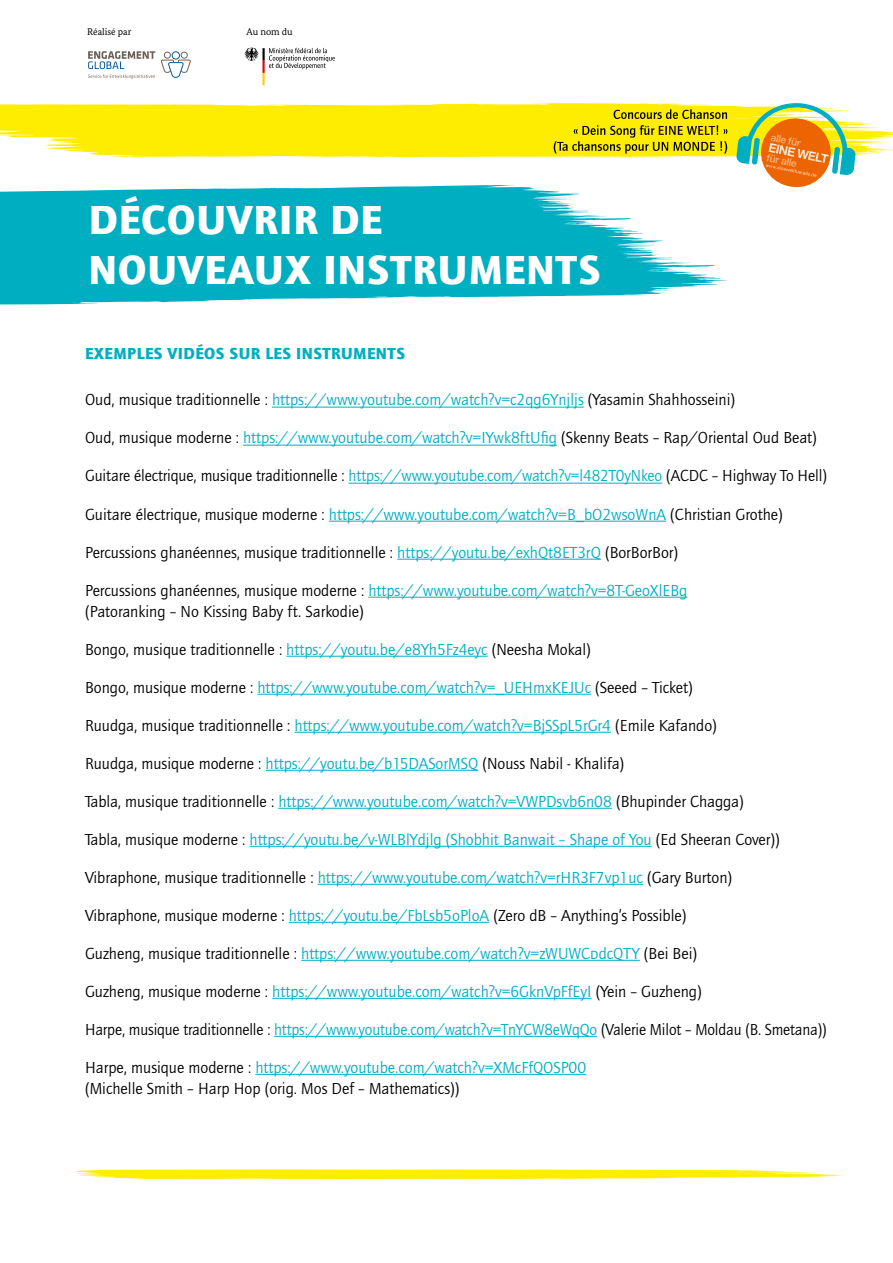
<style>
.page{position:relative;width:893px;height:1263px;background:#fff}
.page>*{position:absolute;margin:0;border:0;box-sizing:border-box;transform-origin:0 0}
.t1{font:900 42px/50.4px "Quay Sans ITC Std";letter-spacing:.025em;color:#fff}
.t2{font:16.5px/21px "Quay Sans ITC Std";color:#000}
.t3{font:16.5px "Quay Sans ITC Std";color:#00aec2}
.p2_subhead{font:900 16.5px "Quay Sans ITC Std";letter-spacing:.025em;color:#00aec2}
.p3{font:9.6px "Bundes Serif";color:#000}
.s1{color:#00aec2}
.s2{color:#000}
</style>
<div class="page">
<svg style="left:74px;top:1169px;width:770px;height:10px;background:#fff031"></svg>
<svg style="left:0;top:185px;width:633px;height:44px;background:#2abbcc"></svg>
<svg style="left:0;top:229px;width:727px;height:76px;background:#2abbcc"></svg>
<hr style="left:272px;top:407px;width:312px;height:1px;background:#00aec2">
<hr style="left:243px;top:445px;width:314px;height:1px;background:#00aec2">
<hr style="left:349px;top:483px;width:313px;height:1px;background:#00aec2">
<hr style="left:329px;top:521px;width:337px;height:1px;background:#00aec2">
<hr style="left:397px;top:559px;width:204px;height:1px;background:#00aec2">
<hr style="left:368px;top:597px;width:319px;height:1px;background:#00aec2">
<hr style="left:286px;top:656px;width:202px;height:1px;background:#00aec2">
<hr style="left:257px;top:694px;width:334px;height:1px;background:#00aec2">
<hr style="left:294px;top:732px;width:317px;height:1px;background:#00aec2">
<hr style="left:266px;top:770px;width:212px;height:1px;background:#00aec2">
<hr style="left:278px;top:808px;width:334px;height:1px;background:#00aec2">
<hr style="left:249px;top:846px;width:403px;height:1px;background:#00aec2">
<hr style="left:318px;top:884px;width:325px;height:1px;background:#00aec2">
<hr style="left:289px;top:922px;width:200px;height:1px;background:#00aec2">
<hr style="left:301px;top:960px;width:339px;height:1px;background:#00aec2">
<hr style="left:272px;top:998px;width:320px;height:1px;background:#00aec2">
<hr style="left:274px;top:1036px;width:323px;height:1px;background:#00aec2">
<hr style="left:255px;top:1074px;width:331px;height:1px;background:#00aec2">
<svg style="left:0;top:103px;width:893px;height:54px;background:#feef1f"></svg>
<svg style="left:736px;top:103px;width:120px;height:85px"></svg>
<svg style="left:554px;top:125px;width:174px;height:29px;background:#cdbe00"></svg>
<svg style="left:614px;top:109px;width:113px;height:10px"></svg>
<svg style="left:161px;top:51px;width:30px;height:27px"></svg>
<svg style="left:88px;top:51px;width:67px;height:18px"></svg>
<svg style="left:88px;top:75px;width:67px;height:4px"></svg>
<svg style="left:244px;top:48px;width:91px;height:37px"></svg>
<p class="p3" style="left:87px;top:25px;width:46px">Réalisé par</p>
<p class="p3" style="left:247px;top:25px;width:48px">Au nom du</p>
<h1 class="t1" style="left:89px;top:194px;width:513px">DÉCOUVRIR DE<br>NOUVEAUX INSTRUMENTS</h1>
<p class="p2_subhead" style="left:85px;top:343px;width:322px">EXEMPLES VIDÉOS SUR LES INSTRUMENTS</p>
<p class="t2" style="left:85px;top:389px;width:652px">Oud, musique traditionnelle : <span class="s1">https://www.youtube.com/watch?v=c2qg6Ynjljs</span> (Yasamin Shahhosseini)</p>
<p class="t2" style="left:85px;top:427px;width:733px">Oud, musique moderne : <span class="s1">https://www.youtube.com/watch?v=IYwk8ftUfig</span> (Skenny Beats – Rap/Oriental Oud Beat)</p>
<p class="t2" style="left:85px;top:465px;width:743px">Guitare électrique, musique traditionnelle : <span class="s1">https://www.youtube.com/watch?v=l482T0yNkeo</span> (ACDC – Highway To Hell)</p>
<p class="t2" style="left:85px;top:503px;width:699px">Guitare électrique, musique moderne : <span class="s1">https://www.youtube.com/watch?v=B_bO2wsoWnA</span> (Christian Grothe)</p>
<p class="t2" style="left:85px;top:541px;width:595px">Percussions ghanéennes, musique traditionnelle : <span class="s1">https://youtu.be/exhQt8ET3rQ</span> (BorBorBor)</p>
<p class="t2" style="left:85px;top:579px;width:604px">Percussions ghanéennes, musique moderne : <span class="s1">https://www.youtube.com/watch?v=8T-GeoXlEBg </span>(Patoranking – No Kissing Baby ft. Sarkodie)</p>
<p class="t2" style="left:85px;top:638px;width:507px">Bongo, musique traditionnelle : <span class="s1">https://youtu.be/e8Yh5Fz4eyc</span> (Neesha Mokal)</p>
<p class="t3" style="left:85px;top:677px;width:609px"><span class="s2">Bongo, musique moderne :</span> https://www.youtube.com/watch?v=_UEHmxKEJUc <span class="s2">(Seeed – Ticket)</span></p>
<p class="t2" style="left:85px;top:714px;width:633px">Ruudga, musique traditionnelle : <span class="s1">https://www.youtube.com/watch?v=BjSSpL5rGr4</span> (Emile Kafando)</p>
<p class="t2" style="left:85px;top:752px;width:541px">Ruudga, musique moderne : <span class="s1">https://youtu.be/b15DASorMSQ</span> (Nouss Nabil - Khalifa)</p>
<p class="t2" style="left:85px;top:790px;width:660px">Tabla, musique traditionnelle : <span class="s1">https://www.youtube.com/watch?v=VWPDsvb6n08</span> (Bhupinder Chagga)</p>
<p class="t3" style="left:85px;top:829px;width:696px"><span class="s2">Tabla, musique moderne :</span> https://youtu.be/v-WLBlYdjlg (Shobhit Banwait – Shape of You <span class="s2">(Ed Sheeran Cover))</span></p>
<p class="t2" style="left:85px;top:867px;width:649px">Vibraphone, musique traditionnelle : <span class="s1">https://www.youtube.com/watch?v=rHR3F7vp1uc</span> (Gary Burton)</p>
<p class="t2" style="left:85px;top:905px;width:603px">Vibraphone, musique moderne : <span class="s1">https://youtu.be/FbLsb5oPloA</span> (Zero dB – Anything’s Possible)</p>
<p class="t3" style="left:85px;top:943px;width:614px"><span class="s2">Guzheng, musique traditionnelle :</span> https://www.youtube.com/watch?v=zWUWCddcQTY <span class="s2">(Bei Bei)</span></p>
<p class="t3" style="left:85px;top:981px;width:618px"><span class="s2">Guzheng, musique moderne :</span> https://www.youtube.com/watch?v=6GknVpFfEyI <span class="s2">(Yein – Guzheng)</span></p>
<p class="t2" style="left:85px;top:1019px;width:743px">Harpe, musique traditionnelle : <span class="s1">https://www.youtube.com/watch?v=TnYCW8eWqQo</span> (Valerie Milot – Moldau (B. Smetana))</p>
<p class="t2" style="left:85px;top:1057px;width:503px">Harpe, musique moderne : <span class="s1">https://www.youtube.com/watch?v=XMcFfQOSP00 </span>(Michelle Smith – Harp Hop (orig. Mos Def – Mathematics))</p>
</div>
